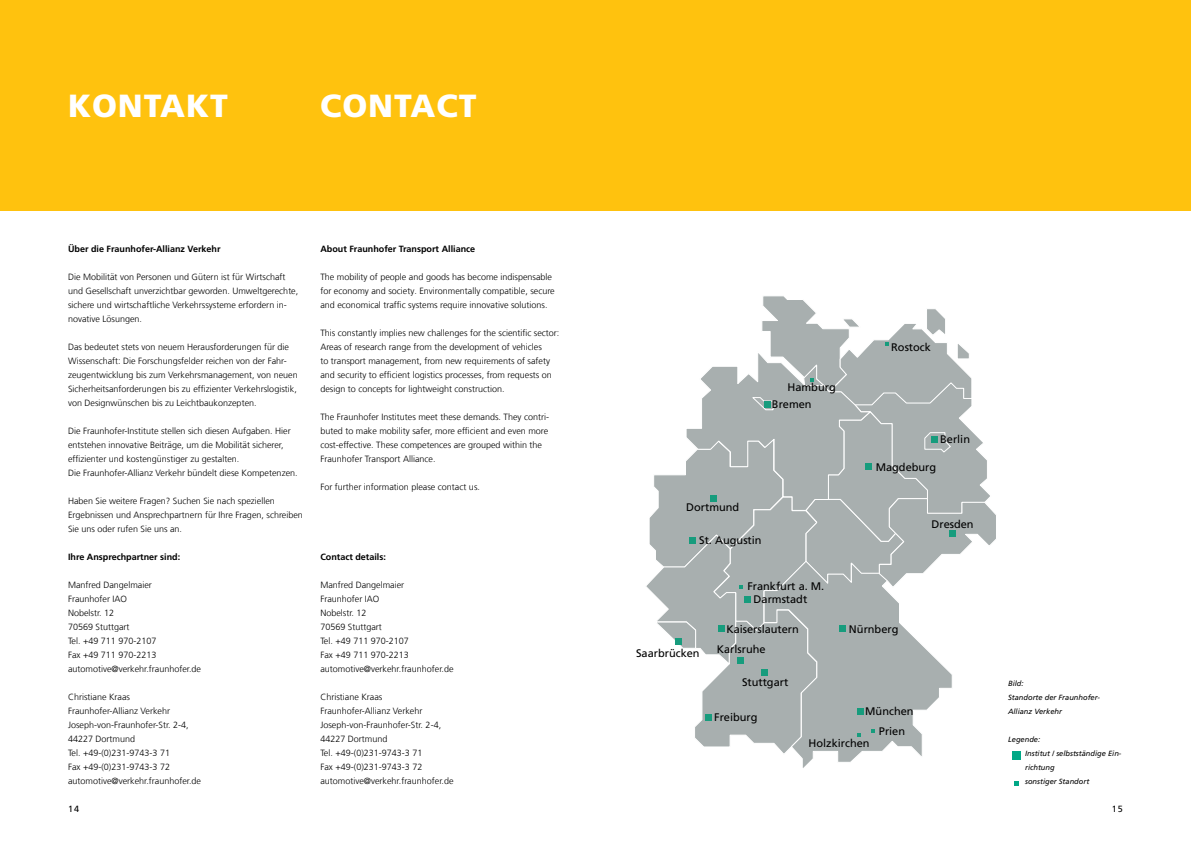
<style>
.page{position:relative;width:1191px;height:842px;background:#fff}
.page>*{position:absolute;margin:0;border:0;box-sizing:border-box;transform-origin:0 0}
.t1{font:900 32px "Frutiger LT Com";letter-spacing:.03em;color:#fff}
.t2{font:11px "Frutiger LT Com";color:#000}
.t3{font:300 9px/14px "Frutiger LT Com";color:#000}
.t4{font:700 9px "Frutiger LT Com";color:#000}
.t5{font:9px "Frutiger LT Com";color:#000}
.t6{font:italic 7.5px/14px "Frutiger LT Com";color:#000}
</style>
<div class="page">
<div style="left:0;top:0;width:1191px;height:210px;background:#ffc20e"></div>
<svg style="left:646px;top:296px;width:350px;height:472px"></svg>
<div style="left:1012px;top:751px;width:8px;height:9px;background:#00a886"></div>
<svg style="left:1014px;top:781px;width:4px;height:4px"></svg>
<h1 class="t1" style="left:68px;top:87px;width:161px">KONTAKT</h1>
<h1 class="t1" style="left:320px;top:87px;width:158px">CONTACT</h1>
<p class="t4" style="left:68px;top:244px;width:154px">Über die Fraunhofer-Allianz Verkehr</p>
<p class="t3" style="left:68px;top:270px;width:232px">Die Mobilität von Personen und Gütern ist für Wirtschaft und Gesellschaft unverzichtbar geworden. Umweltgerechte, sichere und wirtschaftliche Verkehrssysteme erfordern in&shy;novative Lösungen.</p>
<p class="t3" style="left:68px;top:340px;width:231px">Das bedeutet stets von neuem Herausforderungen für die Wissenschaft: Die Forschungsfelder reichen von der Fahr&shy;zeugentwicklung bis zum Verkehrsmanagement, von neuen Sicherheitsanforderungen bis zu effizienter Verkehrslogistik, von Designwünschen bis zu Leichtbaukonzepten.</p>
<p class="t3" style="left:68px;top:424px;width:231px">Die Fraunhofer-Institute stellen sich diesen Aufgaben. Hier entstehen innovative Beiträge, um die Mobilität sicherer, effizienter und kostengünstiger zu gestalten.<br>Die Fraunhofer-Allianz Verkehr bündelt diese Kompetenzen.</p>
<p class="t3" style="left:68px;top:494px;width:236px">Haben Sie weitere Fragen? Suchen Sie nach speziellen<br>Ergebnissen und Ansprechpartnern für Ihre Fragen, schreiben<br>Sie uns oder rufen Sie uns an.</p>
<p class="t4" style="left:68px;top:552px;width:114px">Ihre Ansprechpartner sind:</p>
<p class="t3" style="left:68px;top:578px;width:135px">Manfred Dangelmaier<br>Fraunhofer IAO<br>Nobelstr. 12<br>70569 Stuttgart<br>Tel. +49 711 970-2107<br>Fax +49 711 970-2213 automotive@verkehr.fraunhofer.de</p>
<p class="t3" style="left:68px;top:690px;width:135px">Christiane Kraas<br>Fraunhofer-Allianz Verkehr<br>Joseph-von-Fraunhofer-Str. 2-4,<br>44227 Dortmund<br>Tel. +49-(0)231-9743-3 71<br>Fax +49-(0)231-9743-3 72 automotive@verkehr.fraunhofer.de</p>
<p class="t4" style="left:320px;top:244px;width:156px">About Fraunhofer Transport Alliance</p>
<p class="t3" style="left:320px;top:270px;width:236px">The mobility of people and goods has become indispensable for economy and society. Environmentally compatible, secure and economical traffic systems require innovative solutions.</p>
<p class="t3" style="left:320px;top:326px;width:240px">This constantly implies new challenges for the scientific sector:<br>Areas of research range from the development of vehicles<br>to transport management, from new requirements of safety and security to efficient logistics processes, from requests on design to concepts for lightweight construction.</p>
<p class="t3" style="left:320px;top:410px;width:230px">The Fraunhofer Institutes meet these demands. They contri&shy;buted to make mobility safer, more efficient and even more cost-effective. These competences are grouped within the Fraunhofer Transport Alliance.</p>
<p class="t3" style="left:320px;top:480px;width:161px">For further information please contact us.</p>
<p class="t4" style="left:320px;top:552px;width:67px">Contact details:</p>
<p class="t3" style="left:320px;top:578px;width:135px">Manfred Dangelmaier<br>Fraunhofer IAO<br>Nobelstr. 12<br>70569 Stuttgart<br>Tel. +49 711 970-2107<br>Fax +49 711 970-2213 automotive@verkehr.fraunhofer.de</p>
<p class="t3" style="left:320px;top:690px;width:135px">Christiane Kraas<br>Fraunhofer-Allianz Verkehr<br>Joseph-von-Fraunhofer-Str. 2-4,<br>44227 Dortmund<br>Tel. +49-(0)231-9743-3 71<br>Fax +49-(0)231-9743-3 72 automotive@verkehr.fraunhofer.de</p>
<p class="t2" style="left:787px;top:380px;width:50px">Hamburg</p>
<p class="t2" style="left:772px;top:397px;width:41px">Bremen</p>
<p class="t2" style="left:686px;top:501px;width:55px">Dortmund</p>
<p class="t2" style="left:699px;top:534px;width:64px">St. Augustin</p>
<p class="t2" style="left:747px;top:579px;width:78px">Frankfurt a. M.</p>
<p class="t2" style="left:753px;top:593px;width:55px">Darmstadt</p>
<p class="t2" style="left:636px;top:647px;width:65px">Saarbrücken</p>
<p class="t2" style="left:726px;top:622px;width:74px">Kaiserslautern</p>
<p class="t2" style="left:717px;top:642px;width:50px">Karlsruhe</p>
<p class="t2" style="left:742px;top:676px;width:48px">Stuttgart</p>
<p class="t2" style="left:891px;top:341px;width:41px">Rostock</p>
<p class="t2" style="left:940px;top:433px;width:31px">Berlin</p>
<p class="t2" style="left:875px;top:460px;width:62px">Magdeburg</p>
<p class="t2" style="left:931px;top:518px;width:44px">Dresden</p>
<p class="t2" style="left:849px;top:622px;width:51px">Nürnberg</p>
<p class="t2" style="left:714px;top:711px;width:45px">Freiburg</p>
<p class="t2" style="left:865px;top:704px;width:50px">München</p>
<p class="t2" style="left:808px;top:736px;width:63px">Holzkirchen</p>
<p class="t2" style="left:879px;top:725px;width:28px">Prien</p>
<p class="t6" style="left:1008px;top:676px;width:93px">Bild:<br>Standorte der Fraunhofer-<br>Allianz Verkehr</p>
<p class="t6" style="left:1025px;top:732px;width:98px;text-indent:-17px">Legende:<br>Institut / selbstständige Ein&shy;richtung<br>sonstiger Standort</p>
<p class="t5" style="left:68px;top:804px;width:13px">14</p>
<p class="t5" style="left:1111px;top:804px;width:13px">15</p>
</div>
